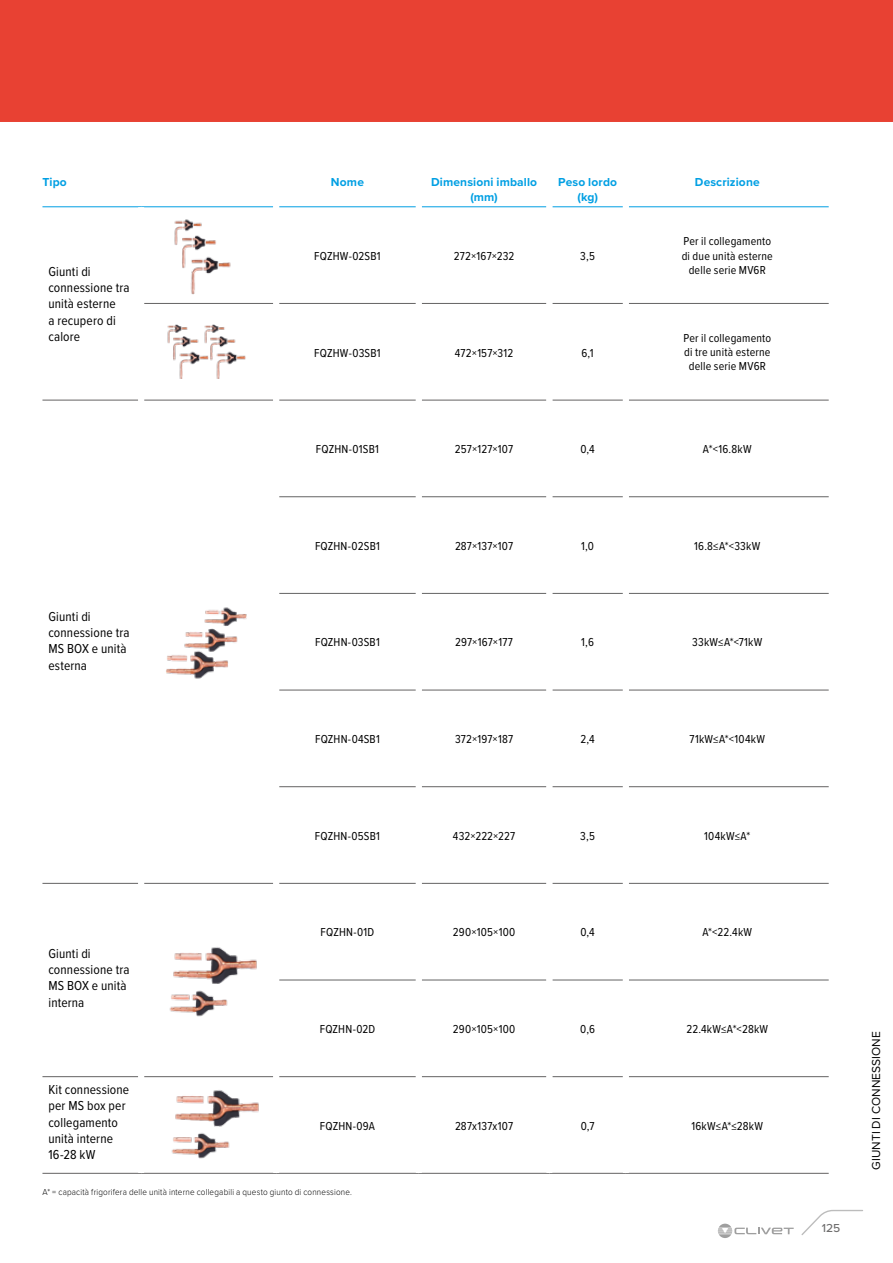
<style>
.page{position:relative;width:893px;height:1263px;background:#fff}
.page>*{position:absolute;margin:0;border:0;box-sizing:border-box;transform-origin:0 0}
.t1{font:13.5px/16.2px "Proxima Nova Cond";letter-spacing:.01em;color:#000}
.t2{font:12px/14.4px "Proxima Nova Cond";letter-spacing:.015em;color:#000;text-align:center}
.t3{font:700 12px/14.4px "Proxima Nova";letter-spacing:.01em;color:#009fe3;text-align:center}
.t4{font:12px "Proxima Nova";color:#000}
.t5{font:500 12px "Proxima Nova";color:#706f6f}
.t6{font:300 9px "Proxima Nova";letter-spacing:.025em;color:#000;scale:.9 1}
</style>
<div class="page">
<svg style="left:801px;top:1209px;width:62px;height:26px"></svg>
<svg style="left:718px;top:1224px;width:76px;height:14px"></svg>
<div style="left:0;top:0;width:893px;height:122px;background:#e84133"></div>
<hr style="left:144px;top:303px;width:129px;height:1px;background:#646363">
<hr style="left:279px;top:303px;width:137px;height:1px;background:#646363">
<hr style="left:422px;top:303px;width:124px;height:1px;background:#646363">
<hr style="left:552px;top:303px;width:71px;height:1px;background:#646363">
<hr style="left:629px;top:303px;width:200px;height:1px;background:#646363">
<hr style="left:42px;top:400px;width:96px;height:1px;background:#646363">
<hr style="left:144px;top:400px;width:129px;height:1px;background:#646363">
<hr style="left:279px;top:496px;width:137px;height:1px;background:#646363">
<hr style="left:422px;top:496px;width:124px;height:1px;background:#646363">
<hr style="left:552px;top:496px;width:71px;height:1px;background:#646363">
<hr style="left:629px;top:496px;width:200px;height:1px;background:#646363">
<hr style="left:279px;top:593px;width:137px;height:1px;background:#646363">
<hr style="left:422px;top:593px;width:124px;height:1px;background:#646363">
<hr style="left:552px;top:593px;width:71px;height:1px;background:#646363">
<hr style="left:629px;top:593px;width:200px;height:1px;background:#646363">
<hr style="left:279px;top:690px;width:137px;height:1px;background:#646363">
<hr style="left:422px;top:690px;width:124px;height:1px;background:#646363">
<hr style="left:552px;top:690px;width:71px;height:1px;background:#646363">
<hr style="left:629px;top:690px;width:200px;height:1px;background:#646363">
<hr style="left:279px;top:786px;width:137px;height:1px;background:#646363">
<hr style="left:422px;top:786px;width:124px;height:1px;background:#646363">
<hr style="left:552px;top:786px;width:71px;height:1px;background:#646363">
<hr style="left:629px;top:786px;width:200px;height:1px;background:#646363">
<hr style="left:42px;top:206px;width:99px;height:1px;background:#009fe3">
<hr style="left:141px;top:206px;width:132px;height:1px;background:#009fe3">
<hr style="left:279px;top:206px;width:137px;height:1px;background:#009fe3">
<hr style="left:422px;top:206px;width:124px;height:1px;background:#009fe3">
<hr style="left:552px;top:206px;width:71px;height:1px;background:#009fe3">
<hr style="left:629px;top:206px;width:200px;height:1px;background:#009fe3">
<hr style="left:279px;top:400px;width:137px;height:1px;background:#646363">
<hr style="left:422px;top:400px;width:124px;height:1px;background:#646363">
<hr style="left:552px;top:400px;width:71px;height:1px;background:#646363">
<hr style="left:629px;top:400px;width:200px;height:1px;background:#646363">
<hr style="left:42px;top:1173px;width:99px;height:1px;background:#646363">
<hr style="left:141px;top:1173px;width:135px;height:1px;background:#646363">
<hr style="left:276px;top:1173px;width:143px;height:1px;background:#646363">
<hr style="left:419px;top:1173px;width:130px;height:1px;background:#646363">
<hr style="left:549px;top:1173px;width:77px;height:1px;background:#646363">
<hr style="left:626px;top:1173px;width:203px;height:1px;background:#646363">
<hr style="left:42px;top:883px;width:96px;height:1px;background:#646363">
<hr style="left:144px;top:883px;width:129px;height:1px;background:#646363">
<hr style="left:42px;top:1076px;width:96px;height:1px;background:#646363">
<hr style="left:144px;top:1076px;width:129px;height:1px;background:#646363">
<hr style="left:279px;top:883px;width:137px;height:1px;background:#646363">
<hr style="left:422px;top:883px;width:124px;height:1px;background:#646363">
<hr style="left:552px;top:883px;width:71px;height:1px;background:#646363">
<hr style="left:629px;top:883px;width:200px;height:1px;background:#646363">
<hr style="left:279px;top:980px;width:137px;height:1px;background:#646363">
<hr style="left:422px;top:980px;width:124px;height:1px;background:#646363">
<hr style="left:552px;top:980px;width:71px;height:1px;background:#646363">
<hr style="left:629px;top:980px;width:200px;height:1px;background:#646363">
<hr style="left:279px;top:1076px;width:137px;height:1px;background:#646363">
<hr style="left:422px;top:1076px;width:124px;height:1px;background:#646363">
<hr style="left:552px;top:1076px;width:71px;height:1px;background:#646363">
<hr style="left:629px;top:1076px;width:200px;height:1px;background:#646363">
<img style="left:174px;top:219px;width:57px;height:76px">
<img style="left:167px;top:325px;width:79px;height:54px">
<img style="left:166px;top:607px;width:81px;height:72px">
<img style="left:169px;top:947px;width:88px;height:70px">
<img style="left:171px;top:1090px;width:88px;height:69px">
<p class="t3" style="left:42px;top:175px;width:26px">Tipo</p>
<p class="t3" style="left:331px;top:175px;width:35px">Nome</p>
<p class="t3" style="left:431px;top:175px;width:107px">Dimensioni imballo (mm)</p>
<p class="t3" style="left:558px;top:175px;width:60px">Peso lordo (kg)</p>
<p class="t3" style="left:695px;top:175px;width:66px">Descrizione</p>
<p class="t1" style="left:48px;top:263px;width:83px">Giunti di connessione tra unità esterne<br>a recupero di calore</p>
<p class="t1" style="left:48px;top:608px;width:83px">Giunti di connessione tra<br>MS BOX e unità esterna</p>
<p class="t1" style="left:48px;top:945px;width:83px">Giunti di connessione tra<br>MS BOX e unità interna</p>
<p class="t1" style="left:48px;top:1081px;width:82px">Kit connessione per MS box per collegamento unità interne<br>16-28 kW</p>
<p class="t2" style="left:314px;top:248px;width:68px">FQZHW-02SB1</p>
<p class="t2" style="left:454px;top:248px;width:62px">272×167×232</p>
<p class="t2" style="left:580px;top:248px;width:16px">3,5</p>
<p class="t2" style="left:314px;top:345px;width:68px">FQZHW-03SB1</p>
<p class="t2" style="left:455px;top:345px;width:60px">472×157×312</p>
<p class="t2" style="left:581px;top:345px;width:14px">6,1</p>
<p class="t2" style="left:682px;top:234px;width:93px">Per il collegamento di due unità esterne delle serie MV6R</p>
<p class="t2" style="left:683px;top:330px;width:89px">Per il collegamento di tre unità esterne delle serie MV6R</p>
<p class="t2" style="left:316px;top:441px;width:65px">FQZHN-01SB1</p>
<p class="t2" style="left:455px;top:441px;width:60px">257×127×107</p>
<p class="t2" style="left:580px;top:441px;width:16px">0,4</p>
<p class="t2" style="left:703px;top:441px;width:50px">A*&lt;16.8kW</p>
<p class="t2" style="left:315px;top:538px;width:66px">FQZHN-02SB1</p>
<p class="t2" style="left:455px;top:538px;width:60px">287×137×107</p>
<p class="t2" style="left:581px;top:538px;width:14px">1,0</p>
<p class="t2" style="left:694px;top:538px;width:68px">16.8≤A*&lt;33kW</p>
<p class="t2" style="left:315px;top:635px;width:66px">FQZHN-03SB1</p>
<p class="t2" style="left:455px;top:635px;width:59px">297×167×177</p>
<p class="t2" style="left:581px;top:635px;width:14px">1,6</p>
<p class="t2" style="left:692px;top:635px;width:72px">33kW≤A*&lt;71kW</p>
<p class="t2" style="left:315px;top:731px;width:66px">FQZHN-04SB1</p>
<p class="t2" style="left:455px;top:731px;width:60px">372×197×187</p>
<p class="t2" style="left:580px;top:731px;width:16px">2,4</p>
<p class="t2" style="left:690px;top:731px;width:77px">71kW≤A*&lt;104kW</p>
<p class="t2" style="left:315px;top:828px;width:67px">FQZHN-05SB1</p>
<p class="t2" style="left:453px;top:828px;width:64px">432×222×227</p>
<p class="t2" style="left:580px;top:828px;width:16px">3,5</p>
<p class="t2" style="left:704px;top:828px;width:48px">104kW≤A*</p>
<p class="t2" style="left:321px;top:925px;width:55px">FQZHN-01D</p>
<p class="t2" style="left:453px;top:925px;width:64px">290×105×100</p>
<p class="t2" style="left:580px;top:925px;width:16px">0,4</p>
<p class="t2" style="left:702px;top:925px;width:51px">A*&lt;22.4kW</p>
<p class="t2" style="left:320px;top:1021px;width:57px">FQZHN-02D</p>
<p class="t2" style="left:453px;top:1021px;width:64px">290×105×100</p>
<p class="t2" style="left:580px;top:1021px;width:16px">0,6</p>
<p class="t2" style="left:686px;top:1021px;width:83px">22.4kW≤A*&lt;28kW</p>
<p class="t2" style="left:320px;top:1118px;width:57px">FQZHN-09A</p>
<p class="t2" style="left:455px;top:1118px;width:60px">287x137x107</p>
<p class="t2" style="left:581px;top:1118px;width:15px">0,7</p>
<p class="t2" style="left:691px;top:1118px;width:73px">16kW≤A*≤28kW</p>
<p class="t6" style="left:42px;top:1185px;width:345px">A* = capacità frigorifera delle unità interne collegabili a questo giunto di connessione.</p>
<p class="t5" style="left:822px;top:1219px;width:20px">125</p>
<p class="t4" style="left:867px;top:1169px;width:140px;rotate:-90deg">GIUNTI DI CONNESSIONE</p>
</div>
